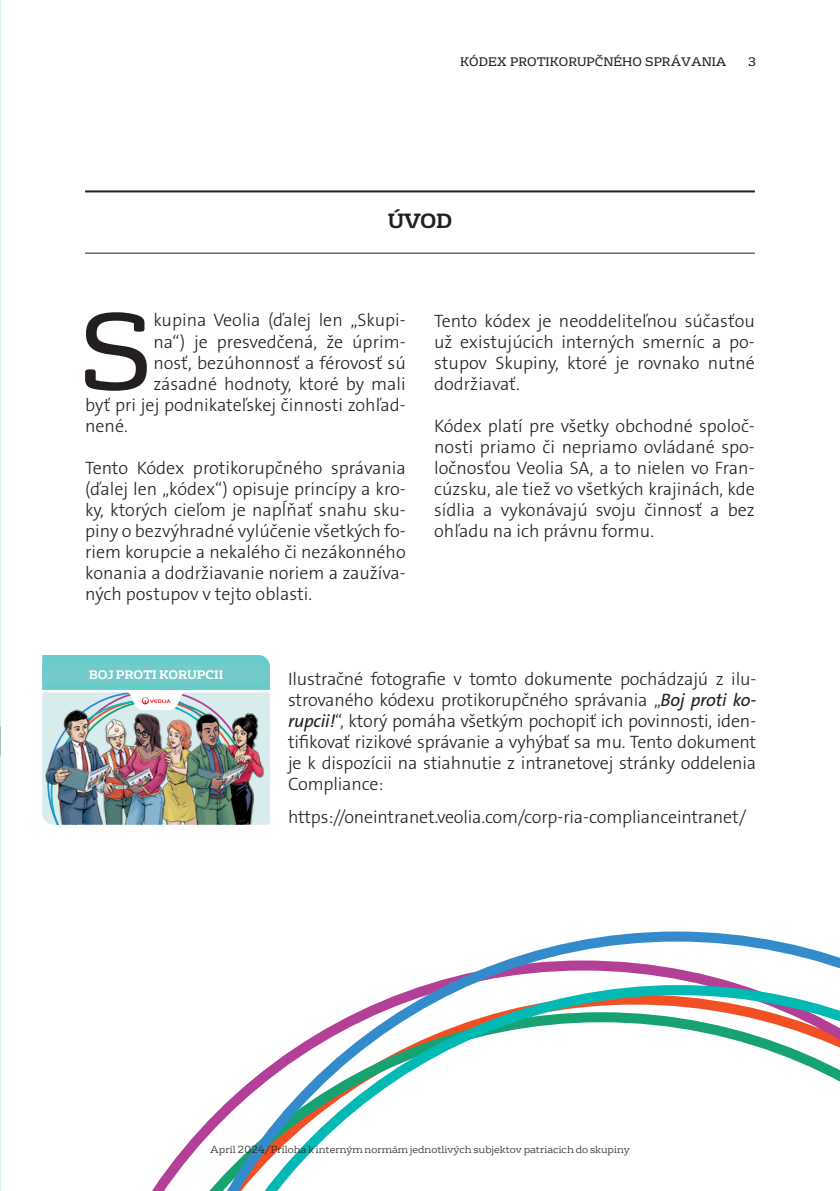
<style>
.page{position:relative;width:840px;height:1191px;background:#fff}
.page>*{position:absolute;margin:0;border:0;box-sizing:border-box;transform-origin:0 0}
.t1{font:105.6px "FS Rufus";color:#231f20}
.t2{font:700 20px "FS Rufus";color:#231f20}
.t3{font:18px/21px "The Sans Veolia W3 Lig";color:#231f20;text-align:justify}
.t4{font:700 12.2px "FS Rufus";letter-spacing:-.025em;color:#fff}
.t5{font:12px "FS Rufus";color:#231f20}
.t6{font:700 12px "FS Rufus";letter-spacing:-.01em;color:#fff}
.t7{font:300 10px "FS Rufus";color:#231f20}
.s1{font-family:"The Sans Veolia W5 Pla It"}
</style>
<div class="page">
<svg style="left:157px;top:931px;width:682px;height:260px"></svg>
<hr style="left:85px;top:253px;width:669px;height:1px;background:#231f20">
<hr style="left:85px;top:190px;width:669px;height:2px;background:#231f20">
<img style="left:42px;top:655px;width:228px;height:169px">
<div style="left:42px;top:665px;width:228px;height:18px;background:#72cac9"></div>
<p class="t5" style="left:460px;top:52px;width:268px">KÓDEX PROTIKORUPČNÉHO SPRÁVANIA</p>
<p class="t5" style="left:747px;top:52px;width:10px">3</p>
<p class="t2" style="left:387px;top:204px;width:66px">ÚVOD</p>
<h1 class="t1" style="left:78px;top:265px;width:76px">S</h1>
<p class="t3" style="left:153px;top:310px;width:254px">kupina Veolia (ďalej len „Skupi-</p>
<p class="t3" style="left:153px;top:331px;width:254px">na“) je presvedčená, že úprim-</p>
<p class="t3" style="left:153px;top:352px;width:254px">nosť, bezúhonnosť a férovosť sú</p>
<p class="t3" style="left:153px;top:373px;width:254px">zásadné hodnoty, ktoré by mali</p>
<p class="t3" style="left:85px;top:394px;width:322px">byť pri jej podnikateľskej činnosti zohľad-</p>
<p class="t3" style="left:85px;top:415px;width:44px">nené.</p>
<p class="t3" style="left:85px;top:457px;width:322px">Tento Kódex protikorupčného správania (ďalej len „kódex“) opisuje princípy a kro&shy;ky, ktorých cieľom je napĺňať snahu sku&shy;piny o bezvýhradné vylúčenie všetkých fo&shy;riem korupcie a nekalého či nezákonného konania a dodržiavanie noriem a zaužíva&shy;ných postupov v tejto oblasti.</p>
<p class="t3" style="left:434px;top:310px;width:322px">Tento kódex je neoddeliteľnou súčasťou už existujúcich interných smerníc a po&shy;stupov Skupiny, ktoré je rovnako nutné dodržiavať.</p>
<p class="t3" style="left:434px;top:415px;width:322px">Kódex platí pre všetky obchodné spoloč&shy;nosti priamo či nepriamo ovládané spo&shy;ločnosťou Veolia SA, a to nielen vo Fran&shy;cúzsku, ale tiež vo všetkých krajinách, kde sídlia a vykonávajú svoju činnosť a bez ohľadu na ich právnu formu.</p>
<p class="t4" style="left:64px;top:663px;width:185px">SPOLOČNE PROTI KORUPCII</p>
<p class="t6" style="left:89px;top:664px;width:136px">BOJ PROTI KORUPCII</p>
<p class="t3" style="left:288px;top:669px;width:469px">Ilustračné fotografie v tomto dokumente pochádzajú z ilu&shy;strovaného kódexu protikorupčného správania „<span class="s1">Boj proti ko&shy;rupcii!</span>“, ktorý pomáha všetkým pochopiť ich povinnosti, iden&shy;tifikovať rizikové správanie a vyhýbať sa mu. Tento dokument je k dispozícii na stiahnutie z intranetovej stránky oddelenia Compliance:</p>
<p class="t3" style="left:288px;top:806px;width:459px">https://oneintranet.veolia.com/corp-ria-complianceintranet/</p>
<p class="t7" style="left:210px;top:1141px;width:420px">Apríl 2024/Príloha k interným normám jednotlivých subjektov patriacich do skupiny</p>
</div>
